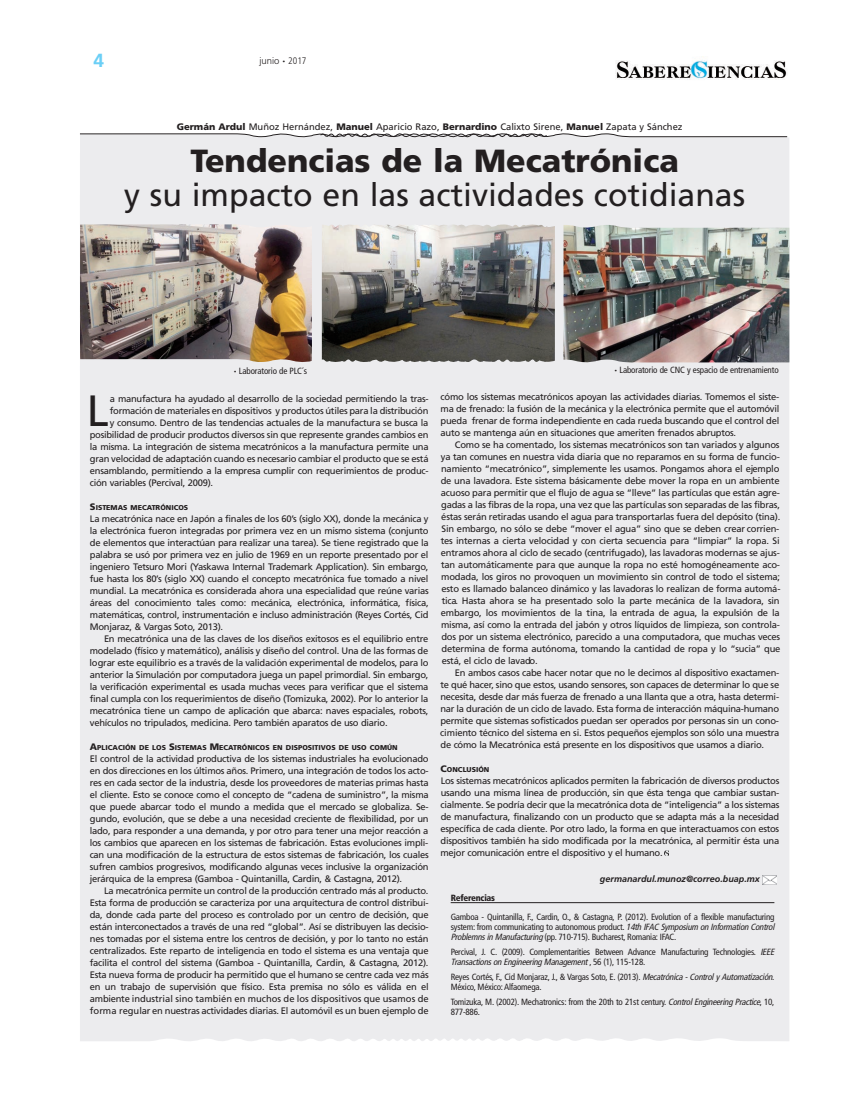
<style>
.page{position:relative;width:841px;height:1107px;background:#fff}
.page>*{position:absolute;margin:0;border:0;box-sizing:border-box;transform-origin:0 0}
.t1{font:43.8px "Frutiger";color:#231f20}
.t2{font:32px "Frutiger";color:#231f20}
.t3{font:900 32px "Frutiger";color:#231f20}
.t4{font:700 19px "Frutiger";color:#6bcff6}
.t5{font:300 9.5px "Frutiger";color:#231f20}
.t6{font:9.4px/12px "Frutiger";letter-spacing:-.03em;color:#231f20;text-align:justify}
.t7{font:9.4px "Frutiger";color:#231f20}
.t8{font:condensed 9px/10px "Frutiger";letter-spacing:-.025em;color:#231f20}
.t9{font:italic 700 9px "Frutiger";color:#231f20}
.t10{font:900 condensed 9px "Frutiger";letter-spacing:-.025em;color:#231f20}
.t11{font:900 7.1px "Frutiger";color:#231f20}
.s1{font-weight:900}
.s2{font-stretch:condensed}
.s3{font-weight:900;font-stretch:normal}
.s4{font-size:9.4px}
.s5{font-style:italic}
</style>
<div class="page">
<div style="left:80px;top:136px;width:710px;height:905px;background:#ececee"></div>
<img style="left:615px;top:56px;width:172px;height:24px">
<svg style="left:80px;top:133px;width:707px;height:6px"></svg>
<hr style="left:450px;top:902px;width:323px;height:1px;background:#231f20">
<img style="left:762px;top:876px;width:14px;height:8px">
<img style="left:80px;top:224px;width:232px;height:138px">
<img style="left:321px;top:224px;width:233px;height:138px">
<img style="left:563px;top:225px;width:225px;height:138px">
<svg style="left:664px;top:851px;width:4px;height:5px"></svg>
<h3 class="t4" style="left:94px;top:53px;width:12px">4</h3>
<p class="t5" style="left:259px;top:57px;width:49px">junio <span class="s1">·</span> <span class="s2">2017</span></p>
<p class="t7" style="left:177px;top:123px;width:507px"><span class="s1">Germán Ardul</span> Muñoz Hernández, <span class="s1">Manuel</span> Aparicio Razo, <span class="s1">Bernardino</span> Calixto Sirene, <span class="s1">Manuel</span> Zapata y Sánchez</p>
<h2 class="t3" style="left:190px;top:148px;width:489px">Tendencias de la Mecatrónica</h2>
<h2 class="t2" style="left:124px;top:182px;width:622px">y su impacto en las actividades cotidianas</h2>
<p class="t8" style="left:234px;top:366px;width:74px"><span class="s3">·</span> Laboratorio de PLC´s</p>
<p class="t8" style="left:614px;top:366px;width:166px"><span class="s3">·</span> Laboratorio de CNC y espacio de entrenamiento</p>
<h1 class="t1" style="left:87px;top:393px;width:23px">L</h1>
<p class="t6" style="left:110px;top:394px;width:320px">a manufactura ha ayudado al desarrollo de la sociedad permitiendo la tras-</p>
<p class="t6" style="left:110px;top:406px;width:320px">formación de materiales en dispositivos y productos útiles para la distribución</p>
<p class="t6" style="left:110px;top:418px;width:320px">y consumo. Dentro de las tendencias actuales de la manufactura se busca la</p>
<p class="t6" style="left:90px;top:430px;width:340px">posibilidad de producir productos diversos sin que represente grandes cambios en</p>
<p class="t6" style="left:90px;top:442px;width:340px">la misma. La integración de sistema mecatrónicos a la manufactura permite una</p>
<p class="t6" style="left:90px;top:454px;width:340px">gran velocidad de adaptación cuando es necesario cambiar el producto que se está</p>
<p class="t6" style="left:90px;top:466px;width:340px">ensamblando, permitiendo a la empresa cumplir con requerimientos de produc-</p>
<p class="t6" style="left:90px;top:478px;width:125px">ción variables (Percival, 2009).</p>
<p class="t11" style="left:90px;top:505px;width:100px"><span class="s4">S</span>ISTEMAS MECATRÓNICOS</p>
<p class="t6" style="left:90px;top:514px;width:340px">La mecatrónica nace en Japón a finales de los 60’s (siglo XX), donde la mecánica y la electrónica fueron integradas por primera vez en un mismo sistema (conjunto de elementos que interactúan para realizar una tarea). Se tiene registrado que la palabra se usó por primera vez en julio de 1969 en un reporte presentado por el ingeniero Tetsuro Mori (Yaskawa Internal Trademark Application). Sin embargo, fue hasta los 80’s (siglo XX) cuando el concepto mecatrónica fue tomado a nivel mundial. La mecatrónica es considerada ahora una especialidad que reúne varias áreas del conocimiento tales como: mecánica, electrónica, informática, física, matemáticas, control, instrumentación e incluso administración (Reyes Cortés, Cid Monjaraz, &amp; Vargas Soto, 2013).</p>
<p class="t6" style="left:90px;top:634px;width:340px;text-indent:14px">En mecatrónica una de las claves de los diseños exitosos es el equilibrio entre modelado (físico y matemático), análisis y diseño del control. Una de las formas de lograr este equilibrio es a través de la validación experimental de modelos, para lo anterior la Simulación por computadora juega un papel primordial. Sin embargo, la verificación experimental es usada muchas veces para verificar que el sistema final cumpla con los requerimientos de diseño (Tomizuka, 2002). Por lo anterior la mecatrónica tiene un campo de aplicación que abarca: naves espaciales, robots, vehículos no tripulados, medicina. Pero también aparatos de uso diario.</p>
<p class="t11" style="left:90px;top:745px;width:309px"><span class="s4">A</span>PLICACIÓN DE LOS <span class="s4">S</span>ISTEMAS <span class="s4">M</span>ECATRÓNICOS EN DISPOSITIVOS DE USO COMÚN</p>
<p class="t6" style="left:90px;top:754px;width:340px">El control de la actividad productiva de los sistemas industriales ha evolucionado en dos direcciones en los últimos años. Primero, una integración de todos los acto&shy;res en cada sector de la industria, desde los proveedores de materias primas hasta el cliente. Esto se conoce como el concepto de “cadena de suministro”, la misma que puede abarcar todo el mundo a medida que el mercado se globaliza. Se&shy;gundo, evolución, que se debe a una necesidad creciente de flexibilidad, por un lado, para responder a una demanda, y por otro para tener una mejor reacción a los cambios que aparecen en los sistemas de fabricación. Estas evoluciones impli&shy;can una modificación de la estructura de estos sistemas de fabricación, los cuales sufren cambios progresivos, modificando algunas veces inclusive la organización jerárquica de la empresa (Gamboa - Quintanilla, Cardin, &amp; Castagna, 2012).</p>
<p class="t6" style="left:90px;top:886px;width:340px;text-indent:14px">La mecatrónica permite un control de la producción centrado más al producto.<br>Esta forma de producción se caracteriza por una arquitectura de control distribui&shy;da, donde cada parte del proceso es controlado por un centro de decisión, que están interconectados a través de una red “global”. Así se distribuyen las decisio&shy;nes tomadas por el sistema entre los centros de decisión, y por lo tanto no están centralizados. Este reparto de inteligencia en todo el sistema es una ventaja que facilita el control del sistema (Gamboa - Quintanilla, Cardin, &amp; Castagna, 2012).<br>Esta nueva forma de producir ha permitido que el humano se centre cada vez más en un trabajo de supervisión que físico. Esta premisa no sólo es válida en el ambiente industrial sino también en muchos de los dispositivos que usamos de forma regular en nuestras actividades diarias. El automóvil es un buen ejemplo de</p>
<p class="t6" style="left:440px;top:392px;width:340px">cómo los sistemas mecatrónicos apoyan las actividades diarias. Tomemos el siste&shy;ma de frenado: la fusión de la mecánica y la electrónica permite que el automóvil pueda frenar de forma independiente en cada rueda buscando que el control del auto se mantenga aún en situaciones que ameriten frenados abruptos.</p>
<p class="t6" style="left:440px;top:440px;width:341px;text-indent:14px">Como se ha comentado, los sistemas mecatrónicos son tan variados y algunos ya tan comunes en nuestra vida diaria que no reparamos en su forma de funcio&shy;namiento “mecatrónico”, simplemente les usamos. Pongamos ahora el ejemplo de una lavadora. Este sistema básicamente debe mover la ropa en un ambiente acuoso para permitir que el flujo de agua se “lleve” las partículas que están agre&shy;gadas a las fibras de la ropa, una vez que las partículas son separadas de las fibras, éstas serán retiradas usando el agua para transportarlas fuera del depósito (tina).<br>Sin embargo, no sólo se debe “mover el agua” sino que se deben crear corrien&shy;tes internas a cierta velocidad y con cierta secuencia para “limpiar” la ropa. Si entramos ahora al ciclo de secado (centrifugado), las lavadoras modernas se ajus&shy;tan automáticamente para que aunque la ropa no esté homogéneamente aco&shy;modada, los giros no provoquen un movimiento sin control de todo el sistema; esto es llamado balanceo dinámico y las lavadoras lo realizan de forma automá&shy;tica. Hasta ahora se ha presentado solo la parte mecánica de la lavadora, sin embargo, los movimientos de la tina, la entrada de agua, la expulsión de la misma, así como la entrada del jabón y otros líquidos de limpieza, son controla&shy;dos por un sistema electrónico, parecido a una computadora, que muchas veces determina de forma autónoma, tomando la cantidad de ropa y lo “sucia” que está, el ciclo de lavado.</p>
<p class="t6" style="left:440px;top:668px;width:340px;text-indent:15px">En ambos casos cabe hacer notar que no le decimos al dispositivo exactamen&shy;te qué hacer, sino que estos, usando sensores, son capaces de determinar lo que se necesita, desde dar más fuerza de frenado a una llanta que a otra, hasta determi&shy;nar la duración de un ciclo de lavado. Esta forma de interacción máquina-humano permite que sistemas sofisticados puedan ser operados por personas sin un cono&shy;cimiento técnico del sistema en si. Estos pequeños ejemplos son sólo una muestra de cómo la Mecatrónica está presente en los dispositivos que usamos a diario.</p>
<p class="t11" style="left:440px;top:767px;width:50px"><span class="s4">C</span>ONCLUSIÓN</p>
<p class="t6" style="left:440px;top:776px;width:340px">Los sistemas mecatrónicos aplicados permiten la fabricación de diversos productos usando una misma línea de producción, sin que ésta tenga que cambiar sustan&shy;cialmente. Se podría decir que la mecatrónica dota de “inteligencia” a los sistemas de manufactura, finalizando con un producto que se adapta más a la necesidad específica de cada cliente. Por otro lado, la forma en que interactuamos con estos dispositivos también ha sido modificada por la mecatrónica, al permitir ésta una mejor comunicación entre el dispositivo y el humano.</p>
<p class="t9" style="left:599px;top:875px;width:161px">germanardul.munoz@correo.buap.mx</p>
<p class="t10" style="left:450px;top:894px;width:46px">Referencias</p>
<p class="t8" style="left:450px;top:912px;width:327px">Gamboa - Quintanilla, F., Cardin, O., &amp; Castagna, P. (2012). Evolution of a flexible manufacturing system: from communicating to autonomous product. <span class="s5">14th IFAC Symposium on Information Control<br>Problemnsin Manufacturing</span>(pp. 710-715). Bucharest, Romania: IFAC.</p>
<p class="t8" style="left:450px;top:947px;width:327px">Percival, J. C. (2009). Complementarities Between Advance Manufacturing Technologies. <span class="s5">IEEE<br>Transactionson Engineering Management</span> , 5 6 ( 1 ) , 1 1 5 - 1 2 8 .</p>
<p class="t8" style="left:450px;top:972px;width:325px">Reyes Cortés, F., Cid Monjaraz, J., &amp; Vargas Soto, E. (2013). <span class="s5">Mecatrónica -Controly Automatización</span>.<br>México, México: Alfaomega.</p>
<p class="t8" style="left:450px;top:997px;width:325px">Tomizuka, M. (2002). Mechatronics: from the 20th to 21st century. <span class="s5">ControlEngineering Practice</span>, 10,<br>877-886.</p>
</div>
